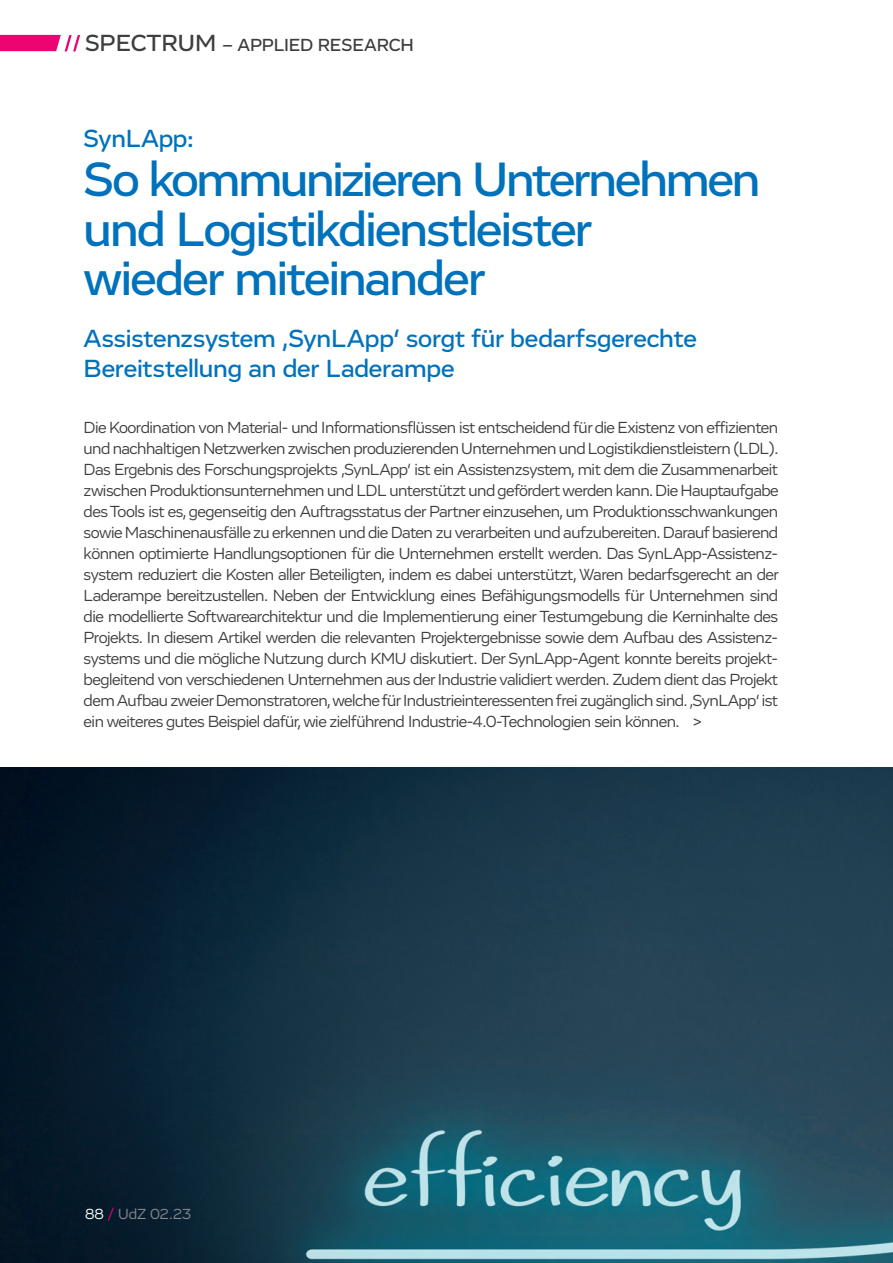
<style>
.page{position:relative;width:893px;height:1263px;background:#fff}
.page>*{position:absolute;margin:0;border:0;box-sizing:border-box;transform-origin:0 0}
.t1{font:500 49.5px/49.5px "Vito";letter-spacing:-.035em;color:#0072bc}
.t2{font:500 25.5px/30px "Vito";letter-spacing:-.01em;color:#0072bc}
.t3{font:500 18px "Vito";letter-spacing:-.01em;color:#3e3e3f}
.t4{font:16.5px/21px "Vito";letter-spacing:-.03em;color:#3e3e3f;text-align:justify}
.t5{font:15px "Vito";letter-spacing:-.005em;color:#8a8c8f}
.s1{font-size:24px}
.s2{color:#fff}
.s3{color:#ed0372}
</style>
<div class="page">
<svg style="left:0;top:35px;width:80px;height:16px"></svg>
<img style="left:0;top:767px;width:893px;height:496px">
<p class="t3" style="left:85px;top:34px;width:330px"><span class="s1">SPECTRUM</span> – APPLIED RESEARCH</p>
<h2 class="t2" style="left:84px;top:123px;width:112px">SynLApp:</h2>
<h1 class="t1" style="left:84px;top:154px;width:678px">So kommunizieren Unternehmen und Logistikdienstleister<br>wieder miteinander</h1>
<h2 class="t2" style="left:84px;top:323px;width:615px">Assistenzsystem ‚SynLApp‘ sorgt für bedarfsgerechte<br>Bereitstellung an der Laderampe</h2>
<p class="t4" style="left:84px;top:417px;width:697px">Die Koordination von Material- und Informationsflüssen ist entscheidend für die Existenz von effizienten und nachhaltigen Netzwerken zwischen produzierenden Unternehmen und Logistikdienstleistern (LDL).<br>Das Ergebnis des Forschungsprojekts ‚SynLApp‘ ist ein Assistenzsystem, mit dem die Zusammenarbeit zwischen Produktionsunternehmen und LDL unterstützt und gefördert werden kann. Die Hauptaufgabe des Tools ist es, gegenseitig den Auftragsstatus der Partner einzusehen, um Produktionsschwankungen sowie Maschinenausfälle zu erkennen und die Daten zu verarbeiten und aufzubereiten. Darauf basierend können optimierte Handlungsoptionen für die Unternehmen erstellt werden. Das SynLApp-Assistenz&shy;system reduziert die Kosten aller Beteiligten, indem es dabei unterstützt, Waren bedarfsgerecht an der Laderampe bereitzustellen. Neben der Entwicklung eines Befähigungsmodells für Unternehmen sind die modellierte Softwarearchitektur und die Implementierung einer Testumgebung die Kerninhalte des Projekts. In diesem Artikel werden die relevanten Projektergebnisse sowie dem Aufbau des Assistenz&shy;systems und die mögliche Nutzung durch KMU diskutiert. Der SynLApp-Agent konnte bereits projekt&shy;begleitend von verschiedenen Unternehmen aus der Industrie validiert werden. Zudem dient das Projekt dem Aufbau zweier Demonstratoren, welche für Industrieinteressenten frei zugänglich sind. ‚SynLApp‘ ist ein weiteres gutes Beispiel dafür, wie zielführend Industrie-4.0-Technologien sein können. &gt;</p>
<p class="t5" style="left:85px;top:1205px;width:107px"><span class="s2">88</span> <span class="s3">/</span> UdZ 02.23</p>
<p class="t5" style="left:160px;top:1205px;width:30px">1.23</p>
<p class="t5" style="left:169px;top:1205px;width:5px">.</p>
</div>
